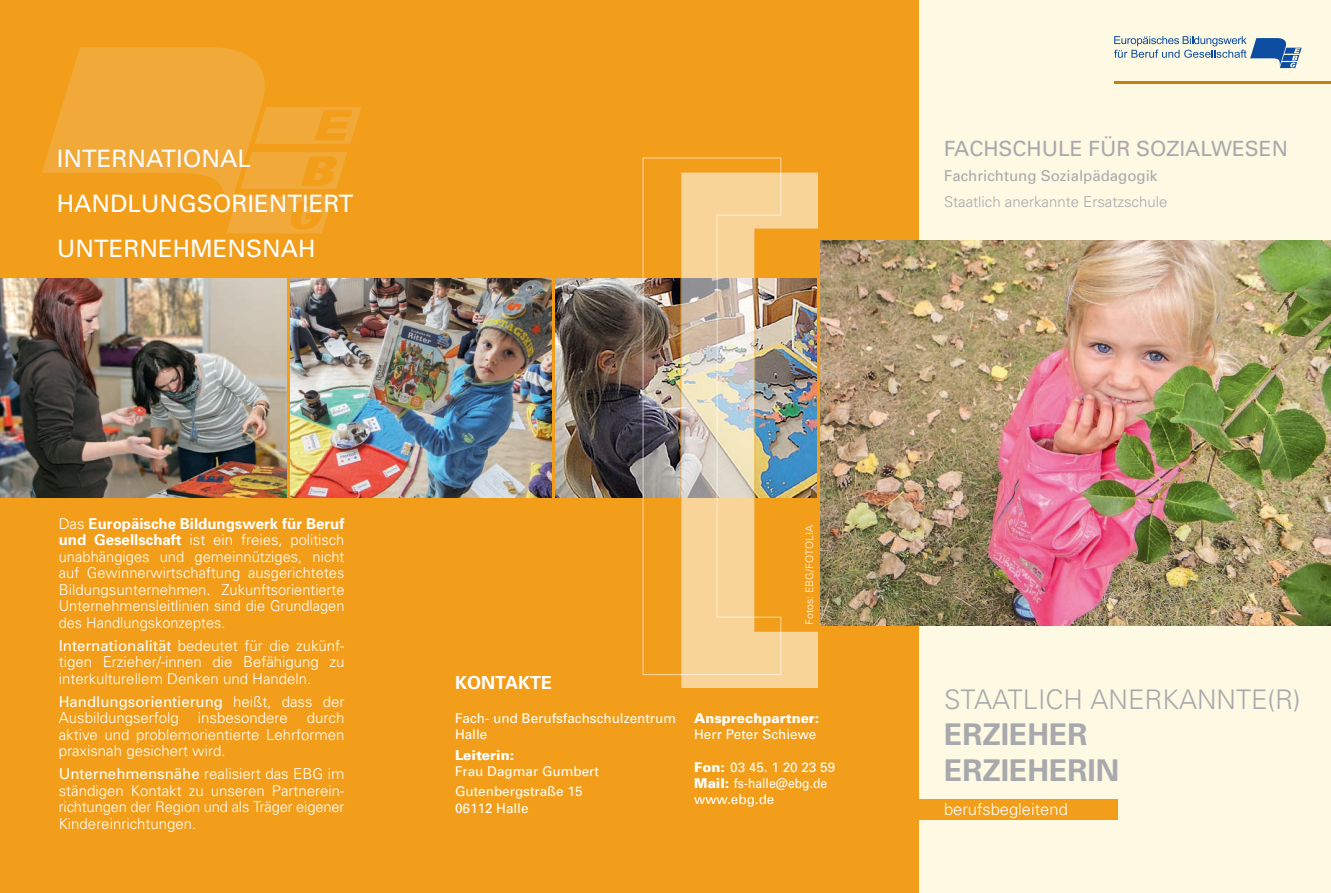
<style>
.page{position:relative;width:1331px;height:893px;background:#fff}
.page>*{position:absolute;margin:0;border:0;box-sizing:border-box;transform-origin:0 0}
.t1{font:700 30px/36px "Univers";color:#a8a9ad}
.t2{font:300 27px "Univers";color:#a8a9ad}
.t3{font:24px/45px "Univers";color:#fff}
.t4{font:21px "Univers";color:#a8a9ad}
.t5{font:700 18px "Univers";color:#fff}
.t6{font:300 16.5px "Univers";color:#fff}
.t7{font:300 15px/16.5px "Univers";color:#fff;text-align:justify}
.t8{font:300 15px "Univers";color:#a8a9ad}
.t9{font:15px "Univers";color:#a8a9ad}
.t10{font:13.5px/16.2px "Univers";color:#fff}
.t11{font:900 13.5px "Univers";color:#fff}
.t12{font:300 10.5px "Univers";color:#fff}
.s1{font-weight:700}
.s2{font-weight:400}
.s3{font-weight:900}
</style>
<div class="page">
<div style="left:884px;top:0;width:447px;height:893px;background:#fef9e3"></div>
<div style="left:0;top:0;width:918px;height:893px;background:#f29e1a"></div>
<img style="left:0;top:278px;width:286px;height:219px">
<img style="left:290px;top:278px;width:261px;height:219px">
<img style="left:555px;top:278px;width:87px;height:219px">
<img style="left:820px;top:240px;width:511px;height:385px">
<img style="left:681px;top:172px;width:137px;height:516px">
<img style="left:642px;top:157px;width:140px;height:519px">
<svg style="left:42px;top:47px;width:320px;height:186px;fill:#f1a939"></svg>
<svg style="left:1114px;top:36px;width:188px;height:32px"></svg>
<hr style="left:1114px;top:82px;width:217px;height:2px;background:#c58110">
<div style="left:915px;top:799px;width:203px;height:20px;background:#f29e1a"></div>
<h3 class="t3" style="left:57px;top:135px;width:298px">I nternational handlungsorientiert unternehmensnah</h3>
<p class="t7" style="left:59px;top:515px;width:287px">Das <span class="s1">Europäische Bildungswerk für Beruf und Gesellschaft</span> ist ein freies, politisch unabhängiges und gemeinnütziges, nicht auf Gewinnerwirtschaftung ausgerichtetes Bildungsunternehmen. Zukunftsorientierte Unternehmensleitlinien sind die Grundlagen des Handlungskonzeptes.</p>
<p class="t7" style="left:59px;top:637px;width:287px"><span class="s2">I nternationalität</span> bedeutet für die zukünf&shy;tigen Erzieher/-innen die Befähigung zu interkulturellem Denken und Handeln.</p>
<p class="t7" style="left:59px;top:693px;width:287px"><span class="s2">Handlungsorientierung</span> heißt, dass der<br>Ausbildungserfolg</p>
<p class="t7" style="left:59px;top:709px;width:287px;text-indent:248px">durch aktive und problemorientierte Lehrformen praxisnah gesichert wird.</p>
<p class="t7" style="left:59px;top:765px;width:287px"><span class="s2">U nternehmensnähe</span> realisiert das EBG im ständigen Kontakt zu unseren Partnerein&shy;richtungen der Region und als Träger eigener Kindereinrichtungen.</p>
<p class="t7" style="left:198px;top:709px;width:92px">insbesondere</p>
<p class="t12" style="left:803px;top:625px;width:101px;rotate:-90deg">Fotos: EBG/FOTOLIA</p>
<p class="t5" style="left:455px;top:671px;width:99px">KONTAKTE</p>
<p class="t10" style="left:455px;top:710px;width:223px">Fach- und Berufsfachschulzentrum<br>Halle</p>
<p class="t11" style="left:455px;top:747px;width:61px">Leiterin:</p>
<p class="t10" style="left:455px;top:761px;width:146px;line-height:20.4px">Frau Dagmar G umbert<br>G utenbergstraße 15</p>
<p class="t10" style="left:455px;top:799px;width:75px">06112 Halle</p>
<p class="t11" style="left:694px;top:710px;width:127px">Ansprechpartner:</p>
<p class="t10" style="left:694px;top:726px;width:124px">Herr Peter Schiewe</p>
<p class="t10" style="left:694px;top:759px;width:143px"><span class="s3">Fon:</span> 03 45. 1 20 23 59<br><span class="s3">Mail:</span> fs-halle@ebg.de www.ebg.de</p>
<h3 class="t4" style="left:944px;top:135px;width:345px">Fachschule für Sozialwesen</h3>
<p class="t9" style="left:944px;top:166px;width:215px">Fachrichtung Sozialpädagogik</p>
<p class="t8" style="left:944px;top:193px;width:225px">Staatlich anerkannte Ersatzschule</p>
<h2 class="t2" style="left:944px;top:683px;width:358px">STAATLICH ANERKANNTE(R)</h2>
<h1 class="t1" style="left:944px;top:715px;width:177px">ERZIEHER<br>ERZIEHERIN</h1>
<p class="t6" style="left:944px;top:799px;width:125px">berufsbegleitend</p>
</div>
